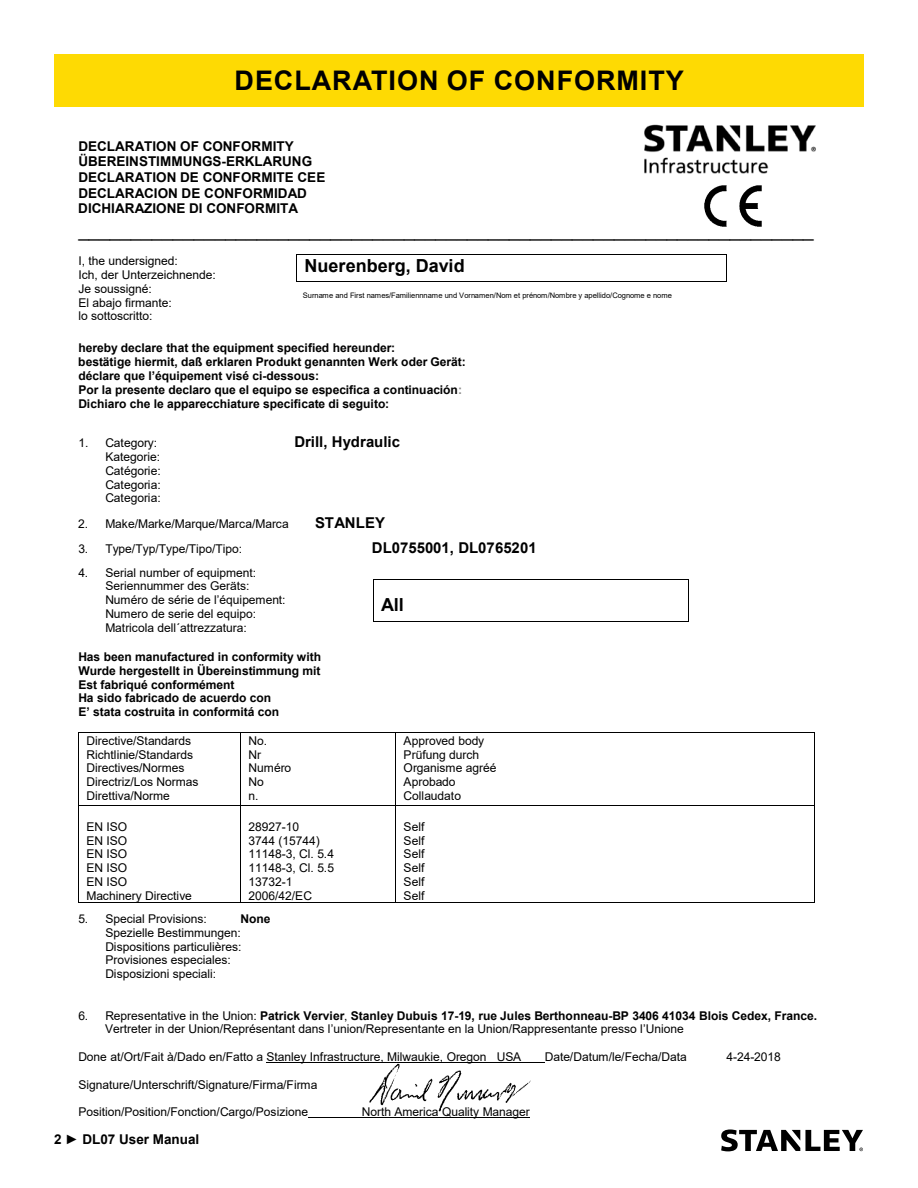
<style>
.page{position:relative;width:918px;height:1188px;background:#fff}
.page>*{position:absolute;margin:0;border:0;box-sizing:border-box;transform-origin:0 0}
.t1{font:700 27px "Arial";letter-spacing:.035em;color:#000}
.t2{font:700 21px "Times New Roman";color:#000}
.t3{font:700 18px "Arial";color:#000}
.t4{font:700 15px "Arial";color:#000}
.t5{font:700 13.5px/15.6px "Arial";color:#000}
.t6{font:12px/13.8px "Arial";letter-spacing:-.005em;color:#000}
.t7{font:700 12px/13.8px "Arial";letter-spacing:-.005em;color:#000}
.t8{font:7.5px "Arial";letter-spacing:-.01em;color:#000}
.s1{color:#888}
.s2{font-weight:700}
</style>
<div class="page">
<div style="left:54px;top:54px;width:810px;height:52px;background:#feda03"></div>
<svg style="left:721px;top:1129px;width:142px;height:22px"></svg>
<img style="left:704px;top:185px;width:58px;height:42px">
<img style="left:644px;top:124px;width:172px;height:50px">
<img style="left:369px;top:1063px;width:162px;height:49px">
<hr style="left:297px;top:254px;width:429px;height:1px;background:#000">
<svg style="left:296px;top:254px;width:1px;height:28px"></svg>
<hr style="left:297px;top:282px;width:429px;height:1px;background:#000">
<svg style="left:726px;top:254px;width:1px;height:28px"></svg>
<hr style="left:374px;top:579px;width:314px;height:1px;background:#000">
<hr style="left:373px;top:580px;width:1px;height:42px;background:#000">
<hr style="left:374px;top:622px;width:314px;height:1px;background:#000">
<hr style="left:688px;top:580px;width:1px;height:42px;background:#000">
<hr style="left:79px;top:733px;width:161px;height:1px;background:#000">
<hr style="left:241px;top:733px;width:154px;height:1px;background:#000">
<hr style="left:396px;top:733px;width:418px;height:1px;background:#000">
<hr style="left:78px;top:733px;width:1px;height:72px;background:#000">
<hr style="left:240px;top:733px;width:1px;height:72px;background:#000">
<hr style="left:395px;top:733px;width:1px;height:72px;background:#000">
<hr style="left:814px;top:733px;width:1px;height:72px;background:#000">
<hr style="left:79px;top:805px;width:161px;height:1px;background:#000">
<hr style="left:241px;top:805px;width:154px;height:1px;background:#000">
<hr style="left:396px;top:805px;width:418px;height:1px;background:#000">
<hr style="left:78px;top:806px;width:1px;height:96px;background:#000">
<hr style="left:79px;top:902px;width:161px;height:1px;background:#000">
<hr style="left:240px;top:806px;width:1px;height:96px;background:#000">
<hr style="left:241px;top:902px;width:154px;height:1px;background:#000">
<hr style="left:395px;top:806px;width:1px;height:96px;background:#000">
<hr style="left:396px;top:902px;width:418px;height:1px;background:#000">
<hr style="left:814px;top:806px;width:1px;height:96px;background:#000">
<hr style="left:266px;top:1062px;width:279px;height:1px;background:#000">
<hr style="left:308px;top:1117px;width:222px;height:1px;background:#000">
<h1 class="t1" style="left:235px;top:62px;width:451px">DECLARATION OF CONFORMITY</h1>
<p class="t5" style="left:78px;top:139px;width:249px">DECLARATION OF CONFORMITY<br>ÜBEREINSTIMMUNGS-ERKLARUNG<br>DECLARATION DE CONFORMITE CEE<br>DECLARACION DE CONFORMIDAD<br>DICHIARAZIONE DI CONFORMITA</p>
<h2 class="t2" style="left:78px;top:213px;width:737px">______________________________________________________________________</h2>
<p class="t6" style="left:78px;top:254px;width:139px">I, the undersigned:<br>Ich, der Unterzeichnende:<br>Je soussigné:<br>El abajo firmante:<br>lo sottoscritto:</p>
<h3 class="t3" style="left:305px;top:253px;width:162px">Nuerenberg, David</h3>
<p class="t8" style="left:303px;top:290px;width:371px">Surname and First names/Familiennname und Vornamen/Nom et prénom/Nombre y apellido/Cognome e nome</p>
<p class="t7" style="left:78px;top:341px;width:389px">hereby declare that the equipment specified hereunder:<br>bestätige hiermit, daß erklaren Produkt genannten Werk oder Gerät: déclare que l’équipement visé ci-dessous:<br>Por la presente declaro que el equipo se especifica a continuación<span class="s1">:<br></span>Dichiaro che le apparecchiature specificate di seguito:</p>
<p class="t6" style="left:78px;top:435px;width:80px">1. Category:</p>
<p class="t4" style="left:294px;top:431px;width:107px">Drill, Hydraulic</p>
<p class="t6" style="left:105px;top:450px;width:57px;text-align:justify">Kategorie:<br>Catégorie:<br>Categoria:<br>Categoria:</p>
<p class="t6" style="left:78px;top:516px;width:212px">2. Make/Marke/Marque/Marca/Marca</p>
<p class="t4" style="left:315px;top:512px;width:71px">STANLEY</p>
<p class="t6" style="left:78px;top:542px;width:165px">3. Type/Typ/Type/Tipo/Tipo:</p>
<p class="t4" style="left:372px;top:538px;width:166px">DL0755001, DL0765201</p>
<p class="t6" style="left:105px;top:565px;width:182px;text-indent:-27px">4. Serial number of equipment:<br>Seriennummer des Geräts:<br>Numéro de série de l’équipement:<br>Numero de serie del equipo:<br>Matricola dell´attrezzatura:</p>
<h3 class="t3" style="left:381px;top:592px;width:24px">All</h3>
<p class="t7" style="left:78px;top:650px;width:244px">Has been manufactured in conformity with Wurde hergestellt in Übereinstimmung mit Est fabriqué conformément<br>Ha sido fabricado de acuerdo con<br>E’ stata costruita in conformitá con</p>
<p class="t6" style="left:86px;top:733px;width:114px">Directive/Standards<br>Richtlinie/Standards<br>Directives/Normes<br>Directriz/Los Normas<br>Direttiva/Norme</p>
<p class="t6" style="left:248px;top:733px;width:44px">No.<br>Nr<br>Numéro<br>No<br>n.</p>
<p class="t6" style="left:404px;top:733px;width:94px">Approved body<br>Prüfung durch<br>Organisme agréé<br>Aprobado<br>Collaudato</p>
<p class="t6" style="left:86px;top:820px;width:107px">EN ISO<br>EN ISO<br>EN ISO<br>EN ISO<br>EN ISO<br>Machinery Directive</p>
<p class="t6" style="left:248px;top:820px;width:87px">28927-10<br>3744 (15744)<br>11148-3, Cl. 5.4<br>11148-3, Cl. 5.5<br>13732-1<br>2006/42/EC</p>
<p class="t6" style="left:404px;top:820px;width:22px;text-align:justify">Self Self Self Self Self Self</p>
<p class="t6" style="left:78px;top:912px;width:130px">5. Special Provisions:</p>
<p class="t7" style="left:240px;top:912px;width:32px">None</p>
<p class="t6" style="left:105px;top:926px;width:138px">Spezielle Bestimmungen:<br>Dispositions particulières:<br>Provisiones especiales:<br>Disposizioni speciali:</p>
<p class="t6" style="left:105px;top:1009px;width:713px;text-indent:-27px">6. Representative in the Union: <span class="s2">Patrick Vervier</span>, <span class="s2">Stanley Dubuis 17-19, rue Jules Berthonneau-BP 3406 41034 Blois Cedex, France.<br></span>Vertreter in der Union/Représentant dans l’union/Representante en la Union/Rappresentante presso l’Unione</p>
<p class="t6" style="left:78px;top:1050px;width:444px">Done at/Ort/Fait à/Dado en/Fatto a Stanley Infrastructure, Milwaukie, Oregon USA</p>
<p class="t6" style="left:545px;top:1050px;width:144px">Date/Datum/le/Fecha/Data</p>
<p class="t6" style="left:726px;top:1050px;width:56px">4-24-2018</p>
<p class="t6" style="left:78px;top:1077px;width:241px">Signature/Unterschrift/Signature/Firma/Firma</p>
<p class="t6" style="left:78px;top:1105px;width:231px">Position/Position/Fonction/Cargo/Posizione</p>
<p class="t6" style="left:362px;top:1105px;width:169px">North America Quality Manager</p>
<p class="t5" style="left:54px;top:1131px;width:147px">2 ► DL07 User Manual</p>
</div>
